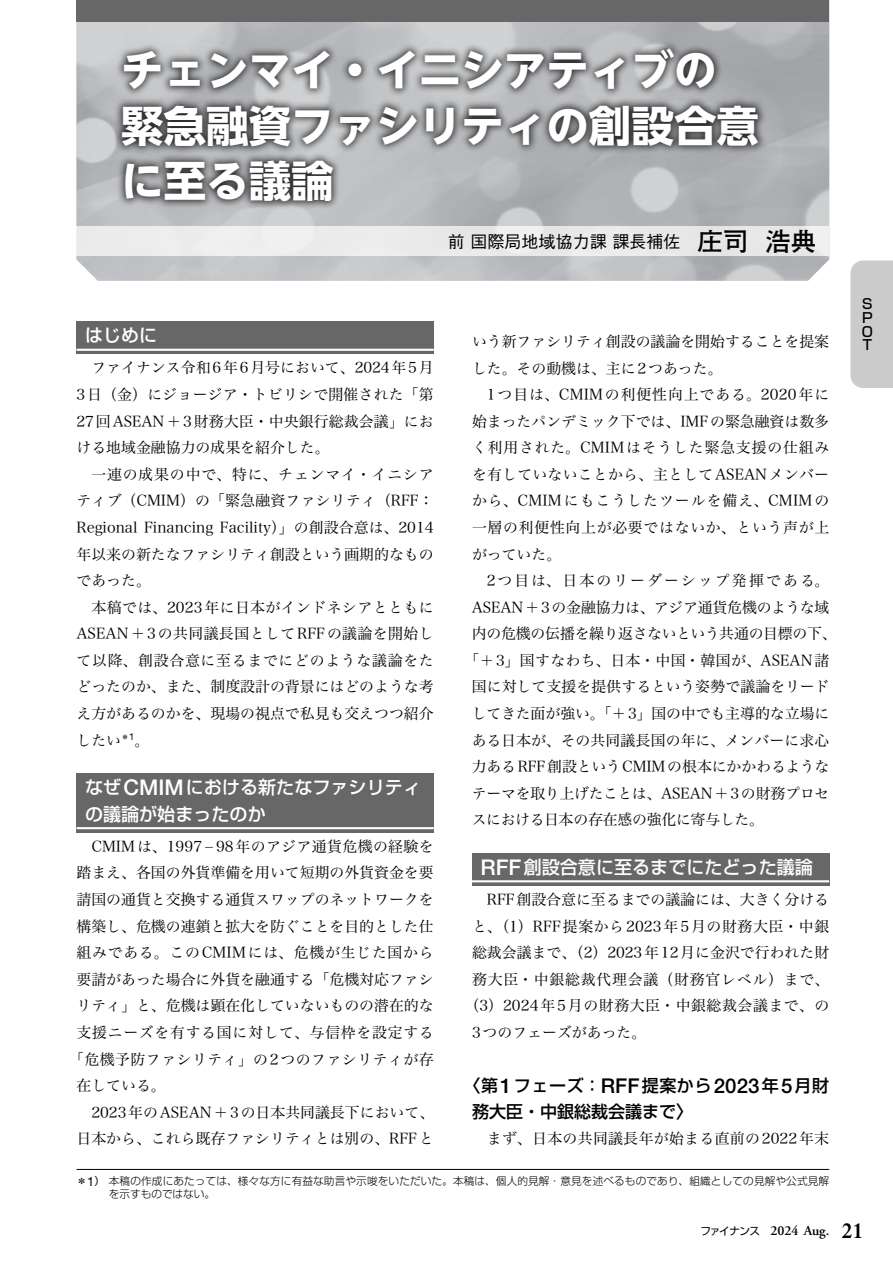
<style>
.page{position:relative;width:893px;height:1263px;background:#fff}
.page>*{position:absolute;margin:0;border:0;box-sizing:border-box;transform-origin:0 0}
.t1{font:700 42.45px/55.3px "UD Shin Go NT Pr 6 N";color:#fff}
.t2{font:500 18px/26.5px "Shin Go Pr 6 N";color:#fff}
.t3{font:500 16.95px/26.5px "Shin Go Pr 6 N";color:#000}
.t4{font:500 16.95px "Gothic BBB Pr 6 N";color:#000}
.t5{font:14.85px/26.5px "Hiragino Serif Pr 6 N W3";color:#000;text-align:justify}
.t6{font:14.85px "Hiragino Serif Pr 6 N W3";letter-spacing:.04em;color:#000}
.t7{font:14.85px "Hiragino Serif Pr 6 N W3";letter-spacing:.025em;color:#000}
.t8{font:14.85px "Hiragino Serif Pr 6 N W3";letter-spacing:.05em;color:#000}
.t9{font:14.85px "Hiragino Serif Pr 6 N W3";letter-spacing:-.02em;color:#000}
.t10{font:14.85px "Hiragino Serif Pr 6 N W3";letter-spacing:.035em;color:#000}
.t11{font:14.85px "Hiragino Serif Pr 6 N W3";letter-spacing:.02em;color:#000}
.t12{font:14.85px "Hiragino Serif Pr 6 N W3";letter-spacing:.055em;color:#000}
.t13{font:14.85px "Hiragino Serif Pr 6 N W3";letter-spacing:.14em;color:#000}
.t14{font:600 13.8px "Adobe Garamond Pro";color:#000}
.t15{font:500 13.8px/13.8px "Shin Go Pr 6 N";color:#000;text-align:justify}
.t16{font:300 10.65px/12.8px "Shin Go Pr 6 N";letter-spacing:.01em;color:#000}
.s1{font-family:"Futo Go B101 Pr 6 N";font-weight:700;font-size:25.5px}
.s2{font-family:"Helvetica Neue LT Std";font-size:21.75px}
.s3{font-weight:400}
.s4{font-family:"Helvetica Neue LT Std";font-weight:400;font-size:12.75px}
.s5{font-family:"Helvetica Neue LT Std";font-size:20.4px}
.s6{font-family:"Shin Go Pr 6 N";font-weight:400;font-size:10.65px}
.s7{font-family:"Times LT Std";font-size:21.3px}
</style>
<div class="page">
<img style="left:77px;top:21px;width:752px;height:260px">
<div style="left:77px;top:0;width:752px;height:21px;background:#676767"></div>
<div style="left:77px;top:321px;width:357px;height:33px;background:#676767"></div>
<hr style="left:77px;top:349px;width:357px;height:2px;background:#fff">
<div style="left:77px;top:773px;width:357px;height:59px;background:#676767"></div>
<hr style="left:77px;top:827px;width:357px;height:2px;background:#fff">
<hr style="left:77px;top:1169px;width:752px;height:1px;background:#000">
<div style="left:472px;top:853px;width:357px;height:32px;background:#676767"></div>
<hr style="left:472px;top:880px;width:357px;height:2px;background:#fff">
<div style="left:113px;top:40px;width:654px;height:170px;background:#000;opacity:.75"></div>
<div style="left:77px;top:226px;width:752px;height:30px;background:#ebebec"></div>
<div style="left:850px;top:260px;width:43px;height:128px;background:#cbcbcb"></div>
<h1 class="t1" style="left:121px;top:41px;width:639px">チェンマイ・イニシアティブの緊急融資ファシリティの創設合意に至る議論</h1>
<p class="t4" style="left:448px;top:228px;width:370px">前 国際局地域協力課 課長補佐　<span class="s1">庄司 浩典</span></p>
<p class="t2" style="left:85px;top:321px;width:74px">はじめに</p>
<p class="t5" style="left:77px;top:353px;width:359px;text-indent:15px">ファイナンス令和6年6月号において、2024年5月3日（金）にジョージア・トビリシで開催された「第27回ASEAN＋3財務大臣・中央銀行総裁会議」における地域金融協力の成果を紹介した。</p>
<p class="t5" style="left:77px;top:460px;width:359px;text-indent:15px">一連の成果の中で、特に、チェンマイ・イニシアティブ（CMIM）の「緊急融資ファシリティ（RFF：Regional Financing Facility）」の創設合意は、2014年以来の新たなファシリティ創設という画期的なものであった。</p>
<p class="t5" style="left:77px;top:592px;width:359px;text-indent:15px">本稿では、2023年に日本がインドネシアとともにASEAN＋3の共同議長国としてRFFの議論を開始して以降、創設合意に至るまでにどのような議論をたどったのか、また、制度設計の背景にはどのような考え方があるのかを、現場の視点で私見も交えつつ紹介したい<sup>＊</sup><sup>1</sup>。</p>
<p class="t2" style="left:85px;top:773px;width:337px">なぜ<span class="s2">CMIM</span>における新たなファシリティの議論が始まったのか</p>
<p class="t7" style="left:91px;top:834px;width:344px">CMIMは、1997−98年のアジア通貨危機の経験を</p>
<p class="t5" style="left:77px;top:858px;width:359px">踏まえ、各国の外貨準備を用いて短期の外貨資金を要</p>
<p class="t5" style="left:77px;top:885px;width:359px">請国の通貨と交換する通貨スワップのネットワークを</p>
<p class="t5" style="left:77px;top:911px;width:359px">構築し、危機の連鎖と拡大を防ぐことを目的とした仕</p>
<p class="t8" style="left:77px;top:940px;width:359px">組みである。このCMIMには、危機が生じた国から</p>
<p class="t5" style="left:77px;top:964px;width:359px">要請があった場合に外貨を融通する「危機対応ファシ</p>
<p class="t5" style="left:77px;top:991px;width:359px">リティ」と、危機は顕在化していないものの潜在的な</p>
<p class="t8" style="left:77px;top:1020px;width:359px">支援ニーズを有する国に対して、与信枠を設定する</p>
<p class="t10" style="left:69px;top:1046px;width:366px">「危機予防ファシリティ」の2つのファシリティが存</p>
<p class="t5" style="left:77px;top:1071px;width:91px">在している。</p>
<p class="t5" style="left:91px;top:1097px;width:344px">2023年のASEAN＋3の日本共同議長下において、</p>
<p class="t5" style="left:77px;top:1124px;width:359px">日本から、これら既存ファシリティとは別の、RFFと</p>
<p class="t16" style="left:109px;top:1174px;width:722px;text-indent:-32px"><span class="s3">＊</span><span class="s4">1</span><span class="s3">）</span>本稿の作成にあたっては、様々な方に有益な助言や示唆をいただいた。本稿は、個人的見解・意見を述べるものであり、組織としての見解や公式見解を示すものではない。</p>
<p class="t5" style="left:472px;top:327px;width:359px">いう新ファシリティ創設の議論を開始することを提案した。その動機は、主に2つあった。</p>
<p class="t5" style="left:472px;top:380px;width:359px;text-indent:15px">1つ目は、CMIMの利便性向上である。2020年に始まったパンデミック下では、IMFの緊急融資は数多く利用された。CMIMはそうした緊急支援の仕組みを有していないことから、主としてASEANメンバーから、CMIMにもこうしたツールを備え、CMIMの一層の利便性向上が必要ではないか、という声が上がっていた。</p>
<p class="t13" style="left:487px;top:568px;width:344px">2つ目は、日本のリーダーシップ発揮である。</p>
<p class="t5" style="left:472px;top:592px;width:359px">ASEAN＋3の金融協力は、アジア通貨危機のような域</p>
<p class="t9" style="left:472px;top:621px;width:366px">内の危機の伝播を繰り返さないという共通の目標の下、</p>
<p class="t7" style="left:464px;top:648px;width:366px">「＋3」国すなわち、日本・中国・韓国が、ASEAN諸</p>
<p class="t5" style="left:472px;top:672px;width:359px">国に対して支援を提供するという姿勢で議論をリード</p>
<p class="t5" style="left:472px;top:699px;width:359px">してきた面が強い。「＋3」国の中でも主導的な立場に</p>
<p class="t5" style="left:472px;top:725px;width:359px">ある日本が、その共同議長国の年に、メンバーに求心</p>
<p class="t5" style="left:472px;top:752px;width:359px">力あるRFF創設というCMIMの根本にかかわるような</p>
<p class="t5" style="left:472px;top:779px;width:359px">テーマを取り上げたことは、ASEAN＋3の財務プロセ</p>
<p class="t9" style="left:472px;top:807px;width:294px">スにおける日本の存在感の強化に寄与した。</p>
<p class="t2" style="left:480px;top:853px;width:334px"><span class="s2">RFF</span>創設合意に至るまでにたどった議論</p>
<p class="t5" style="left:487px;top:885px;width:344px">RFF創設合意に至るまでの議論には、大きく分ける</p>
<p class="t6" style="left:472px;top:913px;width:359px">と、（1）RFF提案から2023年5月の財務大臣・中銀</p>
<p class="t5" style="left:472px;top:938px;width:359px">総裁会議まで、（2）2023年12月に金沢で行われた財</p>
<p class="t12" style="left:472px;top:966px;width:359px">務大臣・中銀総裁代理会議（財務官レベル）まで、</p>
<p class="t6" style="left:465px;top:993px;width:366px">（3）2024年5月の財務大臣・中銀総裁会議まで、の</p>
<p class="t5" style="left:472px;top:1018px;width:176px">3つのフェーズがあった。</p>
<p class="t3" style="left:472px;top:1071px;width:359px;text-indent:-9px">〈第<span class="s5">1</span>フェーズ：<span class="s5">RFF</span>提案から<span class="s5">2023</span>年<span class="s5">5</span>月財務大臣・中銀総裁会議まで〉</p>
<p class="t11" style="left:487px;top:1126px;width:344px">まず、日本の共同議長年が始まる直前の2022年末</p>
<p class="t15" style="left:860px;top:296px;width:13px">ＳＰＯＴ</p>
<p class="t14" style="left:700px;top:1223px;width:164px"><span class="s6">ファイナンス</span> 2024 Aug. <span class="s7">21</span></p>
</div>
